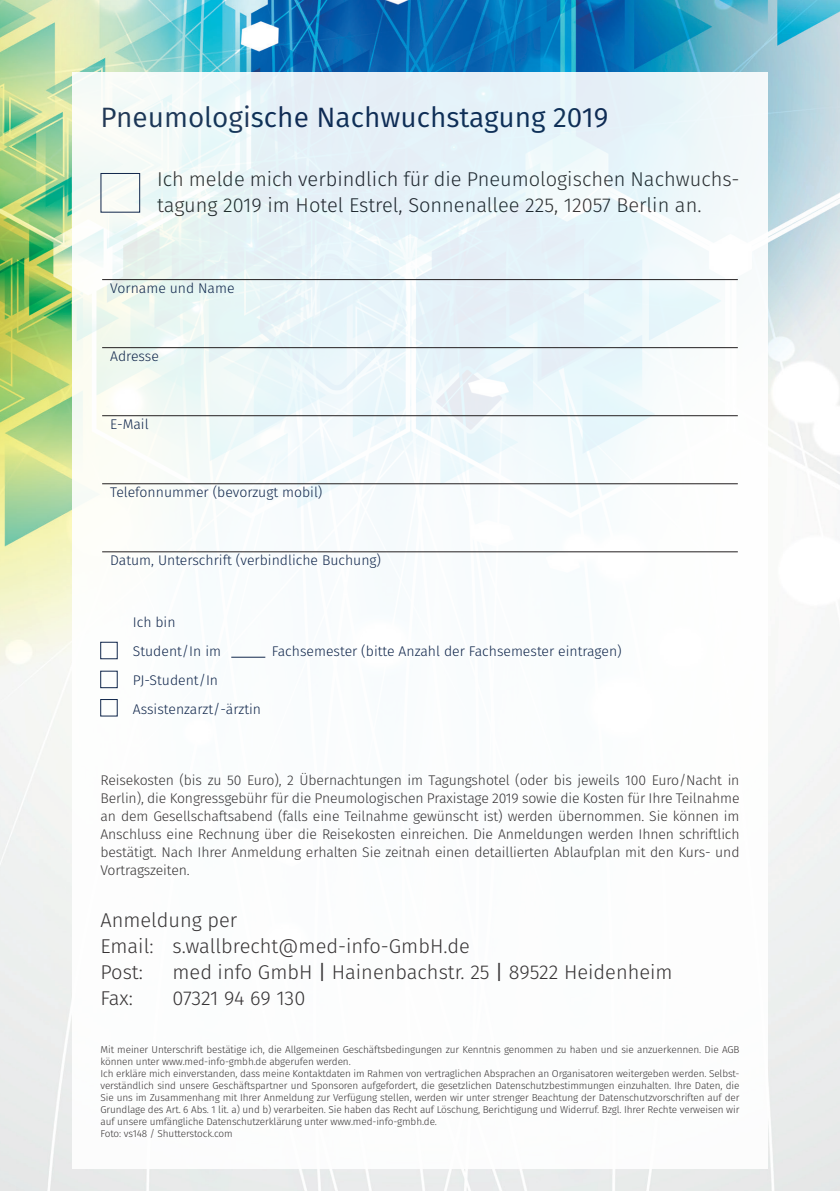
<style>
.page{position:relative;width:840px;height:1191px;background:#fff}
.page>*{position:absolute;margin:0;border:0;box-sizing:border-box;transform-origin:0 0}
.t1{font:28px "Fira Sans";color:#10264b}
.t2{font:300 20px/26px "Fira Sans";color:#231f20}
.t3{font:300 14px/18px "Fira Sans";letter-spacing:-.01em;color:#231f20;text-align:justify}
.t4{font:300 14px/29px "Fira Sans";color:#10264b}
.t5{font:300 10px/12px "Fira Sans";letter-spacing:-.01em;color:#231f20}
.s1{font-weight:400}
</style>
<div class="page">
<img style="left:0;top:0;width:839px;height:1191px">
<div style="left:72px;top:72px;width:695px;height:1096px;background:linear-gradient(to bottom,#eaf5f7,#fff)"></div>
<hr style="left:102px;top:279px;width:635px;height:1px;background:#231f20">
<hr style="left:102px;top:347px;width:635px;height:1px;background:#231f20">
<hr style="left:102px;top:415px;width:635px;height:1px;background:#231f20">
<hr style="left:102px;top:551px;width:635px;height:1px;background:#231f20">
<hr style="left:102px;top:483px;width:635px;height:1px;background:#231f20">
<div style="left:100px;top:173px;width:40px;height:40px;border:1px solid #10264b"></div>
<div style="left:100px;top:642px;width:17px;height:17px;border:1px solid #10264b"></div>
<div style="left:100px;top:671px;width:17px;height:17px;border:1px solid #10264b"></div>
<div style="left:100px;top:699px;width:17px;height:17px;border:1px solid #10264b"></div>
<hr style="left:231px;top:657px;width:34px;height:1px;background:#10264b">
<h1 class="t1" style="left:100px;top:96px;width:509px">Pneumologische Nachwuchstagung 2019</h1>
<h2 class="t2" style="left:157px;top:166px;width:583px">Ich melde mich verbindlich für die Pneumologischen Nachwuchs&shy;tagung 2019 im Hotel Estrel, Sonnenallee 225, 12057 Berlin an.</h2>
<h3 class="t4" style="left:110px;top:274px;width:126px">Vorname und Name</h3>
<h3 class="t4" style="left:110px;top:342px;width:50px">Adresse</h3>
<h3 class="t4" style="left:110px;top:410px;width:40px">E-Mail</h3>
<h3 class="t4" style="left:110px;top:478px;width:214px">Telefonnummer (bevorzugt mobil)</h3>
<h3 class="t4" style="left:110px;top:546px;width:272px">Datum, Unterschrift (verbindliche Buchung)</h3>
<h3 class="t4" style="left:133px;top:607px;width:90px">Ich bin<br>Student/In im</h3>
<h3 class="t4" style="left:133px;top:665px;width:130px">PJ-Student/In<br>Assistenzarzt/-ärztin</h3>
<h3 class="t4" style="left:272px;top:636px;width:351px">Fachsemester (bitte Anzahl der Fachsemester eintragen)</h3>
<p class="t3" style="left:100px;top:771px;width:640px">Reisekosten (bis zu 50 Euro), 2 Übernachtungen im Tagungshotel (oder bis jeweils 100 Euro/Nacht in Berlin), die Kongressgebühr für die Pneumologischen Praxistage 2019 sowie die Kosten für Ihre Teilnahme an dem Gesellschaftsabend (falls eine Teilnahme gewünscht ist) werden übernommen. Sie können im Anschluss eine Rechnung über die Reisekosten einreichen. Die Anmeldungen werden Ihnen schriftlich bestätigt. Nach Ihrer Anmeldung erhalten Sie zeitnah einen detaillierten Ablaufplan mit den Kurs- und Vortragszeiten.</p>
<h2 class="t2" style="left:100px;top:906px;width:370px">Anmeldung per<br>Email: s.wallbrecht@med-info-GmbH.de<br>Post:</h2>
<h2 class="t2" style="left:172px;top:958px;width:501px">med info GmbH <span class="s1">|</span> Hainenbachstr. 25 <span class="s1">|</span> 89522 Heidenheim</h2>
<h2 class="t2" style="left:100px;top:984px;width:34px">Fax:</h2>
<h2 class="t2" style="left:172px;top:984px;width:134px">07321 94 69 130</h2>
<p class="t5" style="left:100px;top:1043px;width:640px">Mit meiner Unterschrift bestätige ich, die Allgemeinen Geschäftsbedingungen zur Kenntnis genommen zu haben und sie anzuerkennen. Die AGB können unter www.med-info-gmbh.de abgerufen werden.<br>Ich erkläre mich einverstanden, dass meine Kontaktdaten im Rahmen von vertraglichen Absprachen an Organisatoren weitergeben werden. Selbst&shy;verständlich sind unsere Geschäftspartner und Sponsoren aufgefordert, die gesetzlichen Datenschutzbestimmungen einzuhalten. Ihre Daten, die Sie uns im Zusammenhang mit Ihrer Anmeldung zur Verfügung stellen, werden wir unter strenger Beachtung der Datenschutzvorschriften auf der Grundlage des Art. 6 Abs. 1 lit. a) und b) verarbeiten. Sie haben das Recht auf Löschung, Berichtigung und Widerruf. Bzgl. Ihrer Rechte verweisen wir auf unsere umfängliche Datenschutzerklärung unter www.med-info-gmbh.de.<br>Foto: vs148 / Shutterstock.com</p>
</div>
